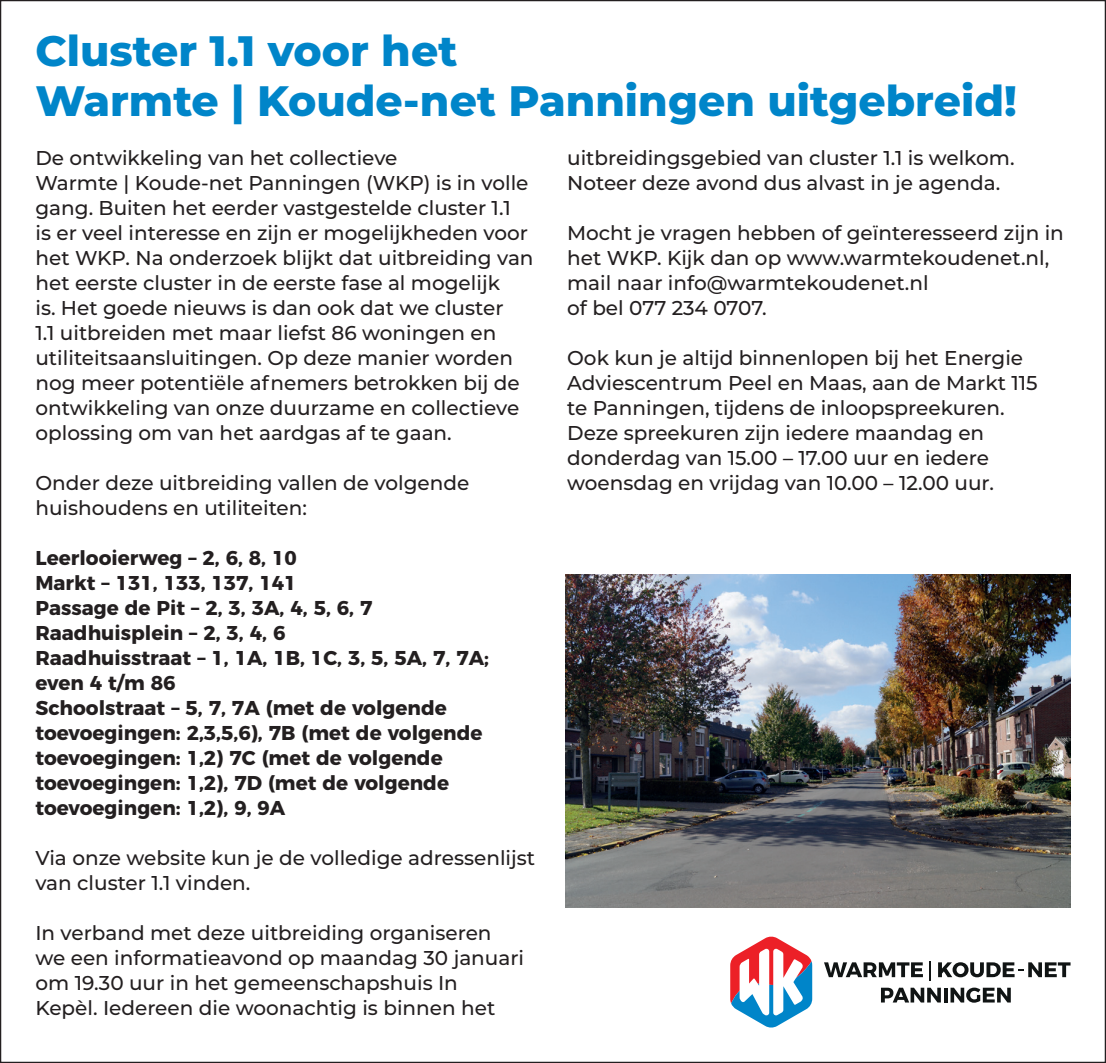
<style>
.page{position:relative;width:1106px;height:1063px;background:#fff}
.page>*{position:absolute;margin:0;border:0;box-sizing:border-box;transform-origin:0 0}
.t1{font:800 42.5px/50px "Montserrat";color:#0085c9}
.t2{font:500 20px/25px "Montserrat";color:#231f20}
.t3{font:700 20px/25px "Montserrat";color:#231f20}
</style>
<div class="page">
<svg style="left:730px;top:936px;width:82px;height:92px"></svg>
<svg style="left:824px;top:962px;width:99px;height:15px"></svg>
<hr style="left:929px;top:961px;width:2px;height:20px;background:#101414">
<svg style="left:938px;top:962px;width:132px;height:15px"></svg>
<svg style="left:881px;top:988px;width:59px;height:15px"></svg>
<svg style="left:944px;top:988px;width:3px;height:15px"></svg>
<svg style="left:950px;top:988px;width:60px;height:15px"></svg>
<img style="left:566px;top:574px;width:504px;height:333px">
<h1 class="t1" style="left:35px;top:24px;width:983px">Cluster 1.1 voor het<br>Warmte | Koude-net Panningen uitgebreid!</h1>
<p class="t2" style="left:35px;top:145px;width:499px">De ontwikkeling van het collectieve<br>Warmte | Koude-net Panningen (WKP) is in volle gang. Buiten het eerder vastgestelde cluster 1.1<br>is er veel interesse en zijn er mogelijkheden voor het WKP. Na onderzoek blijkt dat uitbreiding van het eerste cluster in de eerste fase al mogelijk<br>is. Het goede nieuws is dan ook dat we cluster<br>1.1 uitbreiden met maar liefst 86 woningen en utiliteitsaansluitingen. Op deze manier worden nog meer potentiële afnemers betrokken bij de ontwikkeling van onze duurzame en collectieve oplossing om van het aardgas af te gaan.</p>
<p class="t2" style="left:35px;top:470px;width:435px">Onder deze uitbreiding vallen de volgende huishoudens en utiliteiten:</p>
<p class="t3" style="left:35px;top:544px;width:455px">Leerlooierweg – 2, 6, 8, 10<br>Markt – 131, 133, 137, 141<br>Passage de Pit – 2, 3, 3A, 4, 5, 6, 7<br>Raadhuisplein – 2, 3, 4, 6<br>Raadhuisstraat – 1, 1A, 1B, 1C, 3, 5, 5A, 7, 7A; even 4 t/m 86<br>Schoolstraat – 5, 7, 7A (met de volgende toevoegingen: 2,3,5,6), 7B (met de volgende toevoegingen: 1,2) 7C (met de volgende toevoegingen: 1,2), 7D (met de volgende toevoegingen: 1,2), 9, 9A</p>
<p class="t2" style="left:35px;top:845px;width:501px">Via onze website kun je de volledige adressenlijst van cluster 1.1 vinden.</p>
<p class="t2" style="left:35px;top:920px;width:490px">In verband met deze uitbreiding organiseren we een informatieavond op maandag 30 januari om 19.30 uur in het gemeenschapshuis In Kepèl. Iedereen die woonachtig is binnen het</p>
<p class="t2" style="left:567px;top:145px;width:449px">uitbreidingsgebied van cluster 1.1 is welkom.<br>Noteer deze avond dus alvast in je agenda.</p>
<p class="t2" style="left:567px;top:220px;width:498px">Mocht je vragen hebben of geïnteresseerd zijn in het WKP. Kijk dan op www.warmtekoudenet.nl, mail naar info@warmtekoudenet.nl<br>of bel 077 234 0707.</p>
<p class="t2" style="left:567px;top:345px;width:472px">Ook kun je altijd binnenlopen bij het Energie Adviescentrum Peel en Maas, aan de Markt 115 te Panningen, tijdens de inloopspreekuren.<br>Deze spreekuren zijn iedere maandag en donderdag van 15.00 – 17.00 uur en iedere woensdag en vrijdag van 10.00 – 12.00 uur.</p>
</div>
